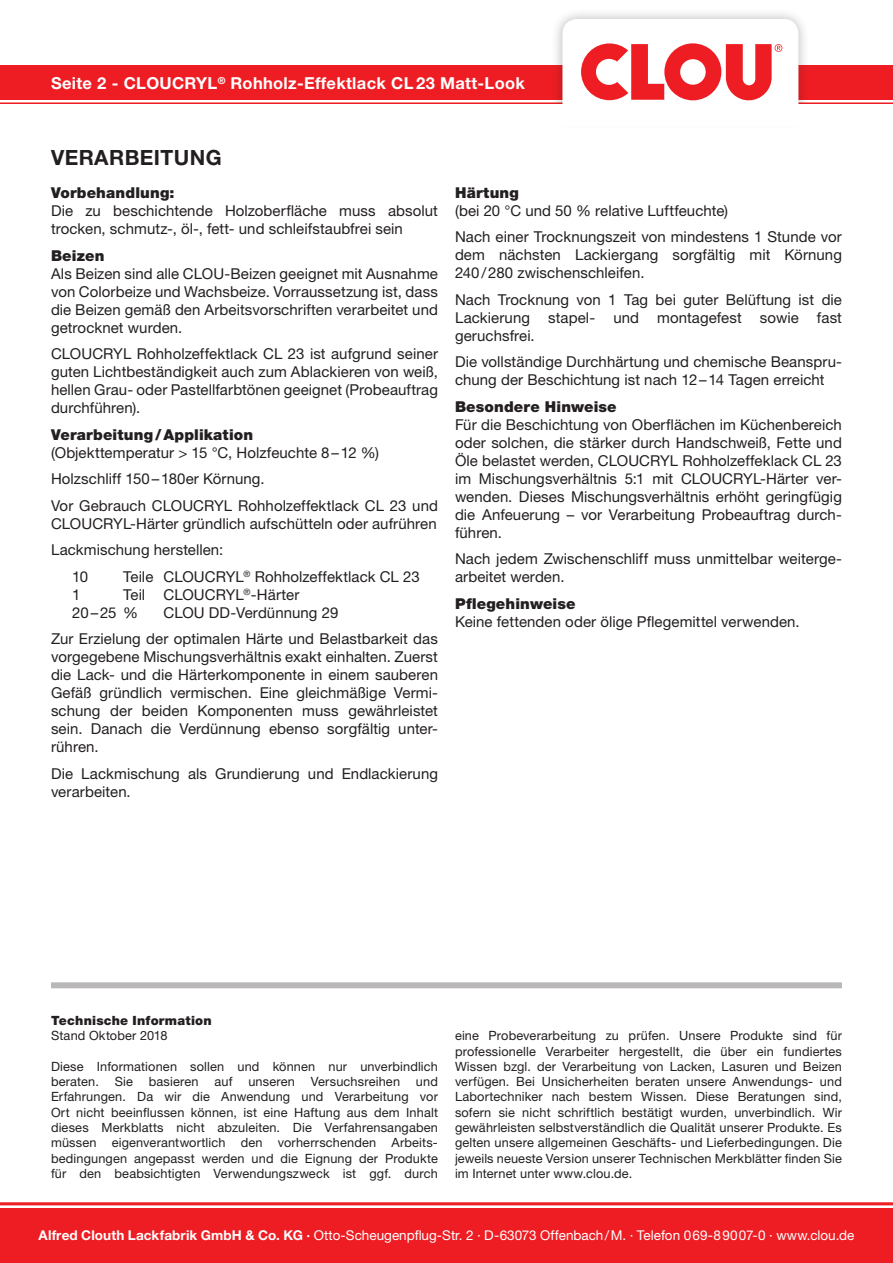
<style>
.page{position:relative;width:893px;height:1263px;background:#fff}
.page>*{position:absolute;margin:0;border:0;box-sizing:border-box;transform-origin:0 0}
.t1{font:700 21px "Helvetica Neue LT Std";letter-spacing:.02em;color:#231f20}
.t2{font:700 16.5px "Helvetica Neue LT Std";letter-spacing:.02em;color:#fff}
.Regular_10__2{font:15px/18px "Helvetica Neue LT Std";letter-spacing:.005em;color:#231f20;text-align:justify}
.Regular_10{font:15px/18px "Helvetica Neue LT Std";letter-spacing:.005em;color:#231f20}
.Fett_10pt__2{font:900 15px "Helvetica Neue LT Std";letter-spacing:.01em;color:#231f20}
.t3{font:13.5px "Helvetica Neue LT Std";color:#fff}
.t4{font:12.75px/15.3px "Helvetica Neue LT Std";letter-spacing:.01em;color:#231f20;text-align:justify}
.t5{font:900 12.75px "Helvetica Neue LT Std";letter-spacing:.015em;color:#231f20}
.t6{font:700 9.6px "Helvetica Neue LT Std";color:#fff}
.s1{font-weight:700}
</style>
<div class="page">
<div style="left:51px;top:982px;width:791px;height:6px;background:#b9b7b8"></div>
<div style="left:0;top:1208px;width:893px;height:55px;background:#ee1d23"></div>
<hr style="left:0;top:1202px;width:893px;height:3px;background:#ee1d23">
<div style="left:0;top:66px;width:893px;height:34px;background:#ee1d23"></div>
<hr style="left:0;top:102px;width:893px;height:3px;background:#ee1d23">
<div style="left:551px;top:7px;width:259px;height:122px;background:#231f20;opacity:.33"></div>
<div style="left:0;top:105px;width:893px;height:21px;background:#fff"></div>
<svg style="left:562px;top:19px;width:236px;height:86px"></svg>
<p class="t2" style="left:51px;top:73px;width:475px">Seite 2 ‑ CLOUCRYL<sup>®</sup> Rohholz-Effektlack CL 23 Matt-Look</p>
<p class="t6" style="left:219px;top:75px;width:9px">®</p>
<p class="t2" style="left:299px;top:73px;width:131px">ef ektlack CL 23</p>
<p class="t2" style="left:112px;top:73px;width:10px">–</p>
<p class="t1" style="left:51px;top:144px;width:172px">VERARBEITUNG</p>
<p class="Fett_10pt__2" style="left:51px;top:184px;width:125px">Vorbehandlung:</p>
<p class="Regular_10" style="left:51px;top:202px;width:388px">Die zu beschichtende Holzoberfläche muss absolut trocken, schmutz-, öl-, fett- und schleifstaubfrei sein</p>
<p class="Fett_10pt__2" style="left:51px;top:246px;width:55px">Beizen</p>
<p class="Regular_10__2" style="left:51px;top:264px;width:388px">Als Beizen sind alle CLOU-Beizen geeignet mit Ausnahme von Colorbeize und Wachsbeize. Vorraussetzung ist, dass die Beizen gemäß den Arbeitsvorschriften verarbeitet und getrocknet wurden.</p>
<p class="Regular_10__2" style="left:51px;top:345px;width:388px">CLOUCRYL Rohholzeffektlack CL 23 ist aufgrund seiner guten Lichtbeständigkeit auch zum Ablackieren von weiß, hellen Grau- oder Pastellfarbtönen geeignet (Probeauftrag durchführen).</p>
<p class="Fett_10pt__2" style="left:51px;top:425px;width:204px">Verarbeitung/Applikation</p>
<p class="Regular_10" style="left:51px;top:443px;width:330px">(Objekttemperatur &gt; 15 °C, Holzfeuchte 8–12 %)</p>
<p class="Regular_10" style="left:51px;top:470px;width:215px">Holzschliff 150–180er Körnung.</p>
<p class="Regular_10" style="left:51px;top:496px;width:388px">Vor Gebrauch CLOUCRYL Rohholzeffektlack CL 23 und<br>CLOUCRYL-Härter gründlich aufschütteln oder aufrühren</p>
<p class="Regular_10__2" style="left:51px;top:541px;width:174px">Lackmischung herstellen:</p>
<p class="Regular_10__2" style="left:72px;top:567px;width:17px">10</p>
<p class="Regular_10__2" style="left:123px;top:567px;width:298px">Teile CLOUCRYL<sup>®</sup> Rohholzeffektlack CL 23</p>
<p class="Regular_10" style="left:72px;top:585px;width:10px">1</p>
<p class="Regular_10" style="left:123px;top:585px;width:178px">Teil CLOUCRYL<sup>®</sup>-Härter</p>
<p class="Regular_10" style="left:72px;top:603px;width:67px">20–25 %</p>
<p class="Regular_10" style="left:164px;top:603px;width:176px">CLOU DD-Verdünnung 29</p>
<p class="Regular_10__2" style="left:51px;top:630px;width:388px">Zur Erzielung der optimalen Härte und Belastbarkeit das vorgegebene Mischungsverhältnis exakt einhalten. Zuerst die Lack- und die Härterkomponente in einem sauberen Gefäß gründlich vermischen. Eine gleichmäßige Vermi&shy;schung der beiden Komponenten muss gewährleistet sein. Danach die Verdünnung ebenso sorgfältig unter&shy;rühren.</p>
<p class="Regular_10__2" style="left:51px;top:764px;width:388px">Die Lackmischung als Grundierung und Endlackierung verarbeiten.</p>
<p class="Fett_10pt__2" style="left:455px;top:184px;width:65px">Härtung</p>
<p class="Regular_10" style="left:455px;top:201px;width:275px">(bei 20 °C und 50 % relative Luftfeuchte)</p>
<p class="Regular_10__2" style="left:455px;top:228px;width:388px">Nach einer Trocknungszeit von mindestens 1 Stunde vor dem nächsten Lackiergang sorgfältig mit Körnung 240/280 zwischenschleifen.</p>
<p class="Regular_10__2" style="left:455px;top:290px;width:388px">Nach Trocknung von 1 Tag bei guter Belüftung ist die Lackierung stapel- und montagefest sowie fast geruchsfrei.</p>
<p class="Regular_10__2" style="left:455px;top:353px;width:388px">Die vollständige Durchhärtung und chemische Beanspru&shy;chung der Beschichtung ist nach 12–14 Tagen erreicht</p>
<p class="Fett_10pt__2" style="left:455px;top:398px;width:163px">Besondere Hinweise</p>
<p class="Regular_10" style="left:455px;top:415px;width:388px;text-align:justify">Für die Beschichtung von Oberflächen im Küchenbereich oder solchen, die stärker durch Handschweiß, Fette und Öle belastet werden, CLOUCRYL Rohholzeffeklack CL 23 im Mischungsverhältnis 5:1 mit CLOUCRYL-Härter ver&shy;wenden. Dieses Mischungsverhältnis erhöht geringfügig die Anfeuerung – vor Verarbeitung Probeauftrag durch&shy;führen.</p>
<p class="Regular_10" style="left:455px;top:550px;width:388px">Nach jedem Zwischenschliff muss unmittelbar weiterge&shy;arbeitet werden.</p>
<p class="Fett_10pt__2" style="left:455px;top:595px;width:122px">Pflegehinweise</p>
<p class="Regular_10" style="left:455px;top:612px;width:346px">Keine fettenden oder ölige Pflegemittel verwenden.</p>
<p class="t5" style="left:51px;top:1013px;width:162px">Technische Information</p>
<p class="t4" style="left:51px;top:1028px;width:118px">Stand Oktober 2018</p>
<p class="t4" style="left:51px;top:1058px;width:388px">Diese Informationen sollen und können nur unverbindlich beraten. Sie basieren auf unseren Versuchsreihen und Erfahrungen. Da wir die Anwendung und Verarbeitung vor Ort nicht beeinflussen können, ist eine Haftung aus dem Inhalt dieses Merkblatts nicht abzuleiten. Die Verfahrensangaben müssen eigenverantwortlich den vorherrschenden Arbeits&shy;bedingungen angepasst werden und die Eignung der Produkte für den beabsichtigten Verwendungszweck ist ggf. durch</p>
<p class="t4" style="left:455px;top:1028px;width:388px">eine Probeverarbeitung zu prüfen. Unsere Produkte sind für professionelle Verarbeiter hergestellt, die über ein fundiertes Wissen bzgl. der Verarbeitung von Lacken, Lasuren und Beizen verfügen. Bei Unsicherheiten beraten unsere Anwendungs- und Labortechniker nach bestem Wissen. Diese Beratungen sind, sofern sie nicht schriftlich bestätigt wurden, unverbindlich. Wir gewährleisten selbstverständlich die Qualität unserer Produkte. Es gelten unsere allgemeinen Geschäfts- und Lieferbedingungen. Die jeweils neueste Version unserer Technischen Merkblätter finden Sie im Internet unter www.clou.de.</p>
<p class="t3" style="left:39px;top:1227px;width:817px"><span class="s1">Alfred Clouth Lackfabrik GmbH &amp; Co. KG ·</span> Otto-Scheugenpflug-Str. 2 · D-63073 Offenbach/M. · Telefon 069-89007-0 · www.clou.de</p>
</div>
